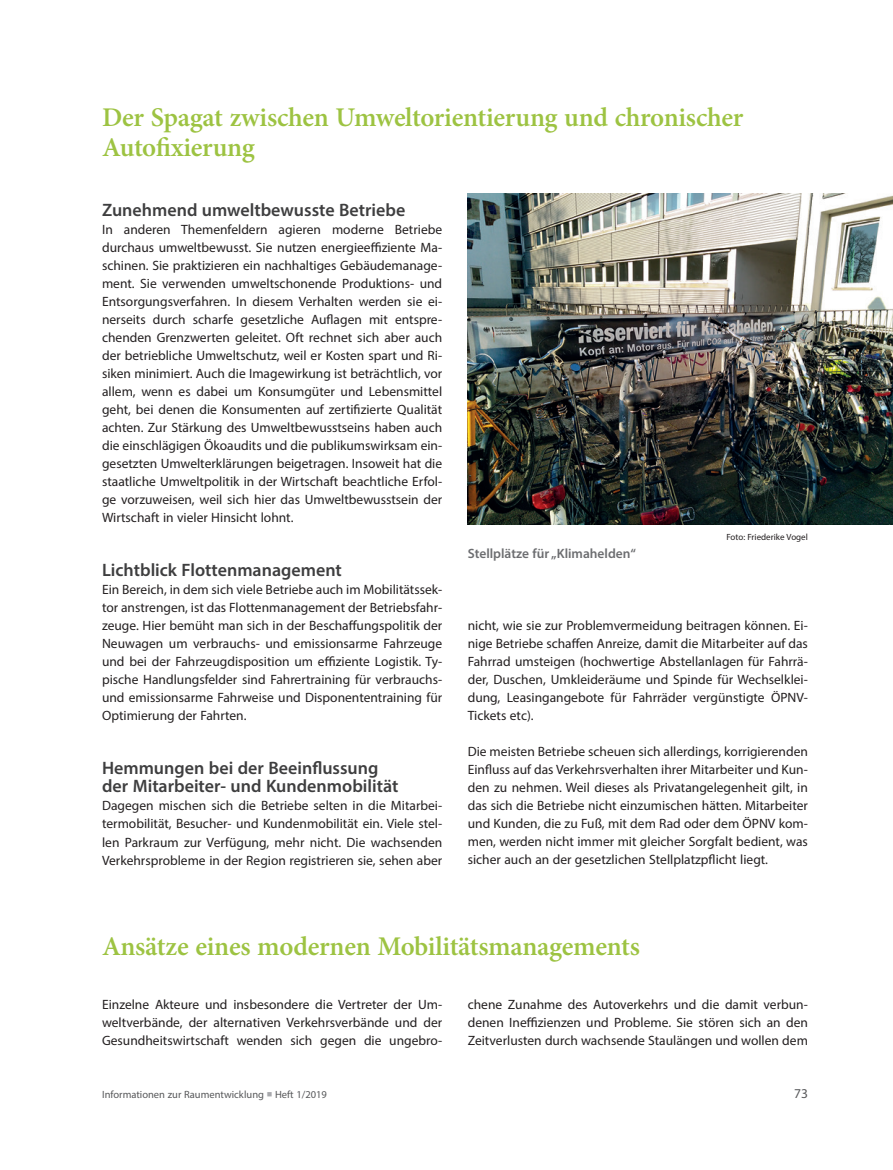
<style>
.page{position:relative;width:893px;height:1170px;background:#fff}
.page>*{position:absolute;margin:0;border:0;box-sizing:border-box;transform-origin:0 0}
.Überschrift_1{font:600 27px/30px "Minion Pro";letter-spacing:-.015em;color:#9dc342}
.Überschrift_1_1{font:600 18px/18px "Myriad Pro";color:#3e3e3f}
.Fließtext_1{font:13.5px/18px "Myriad Pro";color:#231f20;text-align:justify}
.t1{font:600 13.5px "Myriad Pro";color:#6c6d70}
.t2{font:13.5px "Myriad Pro";color:#57585a}
.t3{font:10.5px "Myriad Pro";color:#57585a}
.t4{font:9px "Myriad Pro";color:#231f20}
.s1{color:#a8a9ad}
</style>
<div class="page">
<img style="left:468px;top:194px;width:425px;height:330px">
<h2 class="Überschrift_1" style="left:102px;top:102px;width:643px">Der Spagat zwischen Umweltorientierung und chronischer<br>Autofixierung</h2>
<h3 class="Überschrift_1_1" style="left:102px;top:201px;width:305px">Zunehmend umweltbewusste Betriebe</h3>
<p class="Fließtext_1" style="left:102px;top:220px;width:342px">In anderen Themenfeldern agieren moderne Betriebe durchaus umweltbewusst. Sie nutzen energieeffiziente Ma&shy;schinen. Sie praktizieren ein nachhaltiges Gebäudemanage&shy;ment. Sie verwenden umweltschonende Produktions- und Entsorgungsverfahren. In diesem Verhalten werden sie ei&shy;nerseits durch scharfe gesetzliche Auflagen mit entspre&shy;chenden Grenzwerten geleitet. Oft rechnet sich aber auch der betriebliche Umweltschutz, weil er Kosten spart und Ri&shy;siken minimiert. Auch die Imagewirkung ist beträchtlich, vor allem, wenn es dabei um Konsumgüter und Lebensmittel geht, bei denen die Konsumenten auf zertifizierte Qualität achten. Zur Stärkung des Umweltbewusstseins haben auch die einschlägigen Ökoaudits und die publikumswirksam ein&shy;gesetzten Umwelterklärungen beigetragen. Insoweit hat die staatliche Umweltpolitik in der Wirtschaft beachtliche Erfol&shy;ge vorzuweisen, weil sich hier das Umweltbewusstsein der Wirtschaft in vieler Hinsicht lohnt.</p>
<h3 class="Überschrift_1_1" style="left:102px;top:561px;width:241px">Lichtblick Flottenmanagement</h3>
<p class="Fließtext_1" style="left:102px;top:580px;width:342px">Ein Bereich, in dem sich viele Betriebe auch im Mobilitätssek&shy;tor anstrengen, ist das Flottenmanagement der Betriebsfahr&shy;zeuge. Hier bemüht man sich in der Beschaffungspolitik der Neuwagen um verbrauchs- und emissionsarme Fahrzeuge und bei der Fahrzeugdisposition um effiziente Logistik. Ty&shy;pische Handlungsfelder sind Fahrertraining für verbrauchs&shy;und emissionsarme Fahrweise und Disponententraining für Optimierung der Fahrten.</p>
<h3 class="Überschrift_1_1" style="left:102px;top:759px;width:298px">Hemmungen bei der Beeinflussung der Mitarbeiter- und Kundenmobilität</h3>
<p class="Fließtext_1" style="left:102px;top:796px;width:342px">Dagegen mischen sich die Betriebe selten in die Mitarbei&shy;termobilität, Besucher- und Kundenmobilität ein. Viele stel&shy;len Parkraum zur Verfügung, mehr nicht. Die wachsenden Verkehrsprobleme in der Region registrieren sie, sehen aber</p>
<p class="t1" style="left:468px;top:545px;width:170px">Stellplätze für „Klimahelden“</p>
<p class="t4" style="left:726px;top:531px;width:83px">Foto: Friederike Vogel</p>
<p class="Fließtext_1" style="left:468px;top:616px;width:342px">nicht, wie sie zur Problemvermeidung beitragen können. Ei&shy;nige Betriebe schaffen Anreize, damit die Mitarbeiter auf das Fahrrad umsteigen (hochwertige Abstellanlagen für Fahrrä&shy;der, Duschen, Umkleideräume und Spinde für Wechselklei&shy;dung, Leasingangebote für Fahrräder vergünstigte ÖPNV-Tickets etc).</p>
<p class="Fließtext_1" style="left:468px;top:742px;width:342px">Die meisten Betriebe scheuen sich allerdings, korrigierenden Einfluss auf das Verkehrsverhalten ihrer Mitarbeiter und Kun&shy;den zu nehmen. Weil dieses als Privatangelegenheit gilt, in das sich die Betriebe nicht einzumischen hätten. Mitarbeiter und Kunden, die zu Fuß, mit dem Rad oder dem ÖPNV kom&shy;men, werden nicht immer mit gleicher Sorgfalt bedient, was sicher auch an der gesetzlichen Stellplatzpflicht liegt.</p>
<h2 class="Überschrift_1" style="left:102px;top:930px;width:539px">Ansätze eines modernen Mobilitätsmanagements</h2>
<p class="Fließtext_1" style="left:102px;top:994px;width:342px">Einzelne Akteure und insbesondere die Vertreter der Um&shy;weltverbände, der alternativen Verkehrsverbände und der Gesundheitswirtschaft wenden sich gegen die ungebro-</p>
<p class="Fließtext_1" style="left:468px;top:994px;width:342px">chene Zunahme des Autoverkehrs und die damit verbun&shy;denen Ineffizienzen und Probleme. Sie stören sich an den Zeitverlusten durch wachsende Staulängen und wollen dem</p>
<p class="t3" style="left:102px;top:1087px;width:226px">Informationen zur Raumentwicklung <span class="s1">■</span> Heft 1/2019</p>
<p class="t2" style="left:794px;top:1085px;width:15px">73</p>
</div>
